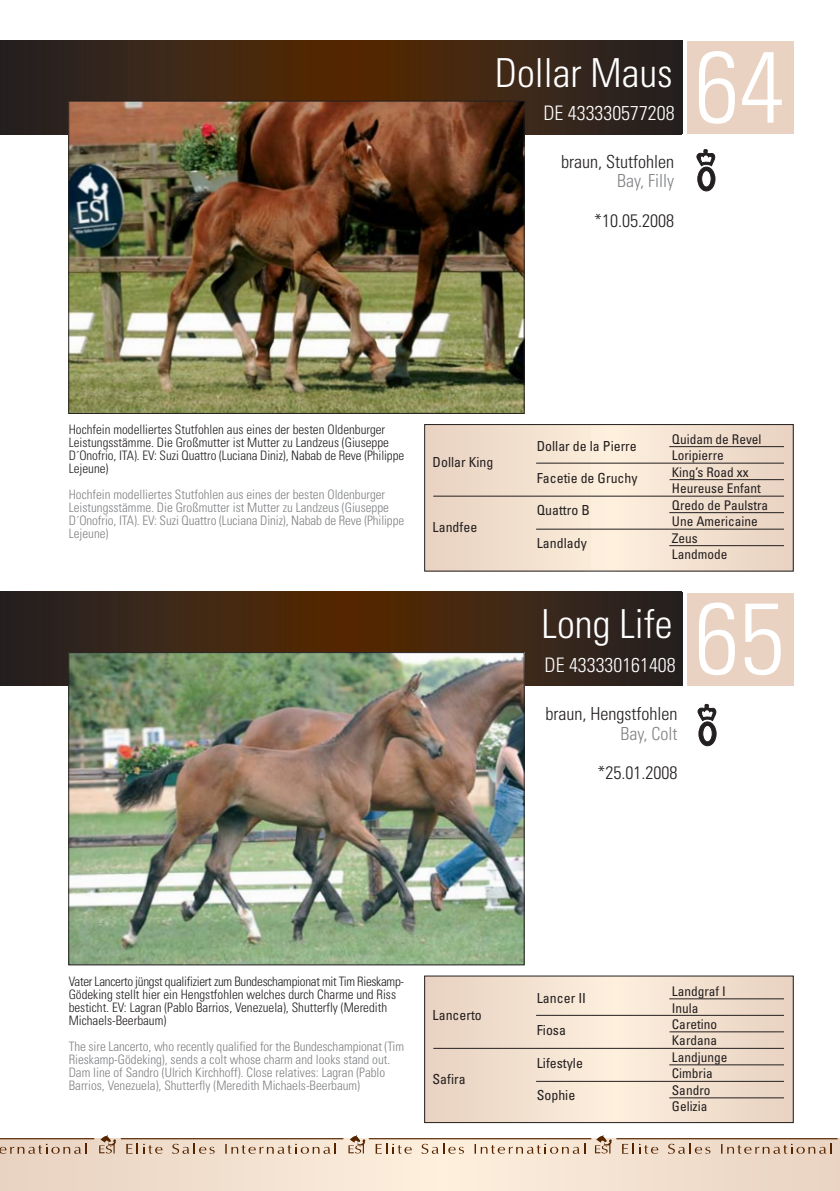
<style>
.page{position:relative;width:840px;height:1191px;background:#fff}
.page>*{position:absolute;margin:0;border:0;box-sizing:border-box;transform-origin:0 0}
.t1{font:300 condensed 101px "Univers";color:#fff}
.t2{font:300 condensed 40px "Univers";color:#fff}
.t3{font:300 condensed 20px "Univers";color:#fff}
.t4{font:300 condensed 18px/19.8px "Univers";color:#231f20;text-align:right}
.t5{font:condensed 13.8px "Univers";color:#231f20}
.t6{font:condensed 13.4px/16.4px "Univers";color:#231f20}
.t7{font:300 condensed 13px/13px "Univers";color:#808285}
.t8{font:300 condensed 13px/13px "Univers";color:#231f20}
.s1{color:#808285}
</style>
<div class="page">
<div style="left:0;top:1138px;width:440px;height:52px;background:linear-gradient(to right,#e7d1c0,#fdefdd)"></div>
<div style="left:439px;top:1138px;width:400px;height:52px;background:linear-gradient(to right,#fef0de,#e8d2c1)"></div>
<svg style="left:0;top:1143px;width:87px;height:11px"></svg>
<svg style="left:99px;top:1135px;width:17px;height:18px"></svg>
<svg style="left:171px;top:1143px;width:44px;height:11px"></svg>
<svg style="left:126px;top:1143px;width:36px;height:11px"></svg>
<svg style="left:225px;top:1143px;width:111px;height:11px"></svg>
<svg style="left:348px;top:1135px;width:17px;height:18px"></svg>
<svg style="left:420px;top:1143px;width:44px;height:11px"></svg>
<svg style="left:375px;top:1143px;width:36px;height:11px"></svg>
<svg style="left:474px;top:1143px;width:111px;height:11px"></svg>
<svg style="left:594px;top:1135px;width:17px;height:18px"></svg>
<svg style="left:666px;top:1143px;width:44px;height:11px"></svg>
<svg style="left:621px;top:1143px;width:37px;height:11px"></svg>
<svg style="left:720px;top:1143px;width:111px;height:11px"></svg>
<hr style="left:0;top:1138px;width:94px;height:1px;background:#552500">
<hr style="left:121px;top:1138px;width:222px;height:1px;background:#552500">
<hr style="left:368px;top:1138px;width:223px;height:1px;background:#552500">
<hr style="left:616px;top:1138px;width:221px;height:1px;background:#552500">
<div style="left:0;top:40px;width:230px;height:94px;background:linear-gradient(to right,#231f21,#462b15)"></div>
<div style="left:230px;top:40px;width:119px;height:94px;background:#4d2705"></div>
<div style="left:348px;top:40px;width:249px;height:94px;background:linear-gradient(to right,#552700,#332822)"></div>
<div style="left:597px;top:40px;width:84px;height:94px;background:#2a211e"></div>
<hr style="left:681px;top:40px;width:1px;height:94px;background:#231f20">
<div style="left:0;top:592px;width:323px;height:93px;background:linear-gradient(to right,#242125,#532b06)"></div>
<div style="left:323px;top:592px;width:26px;height:93px;background:#532600"></div>
<div style="left:348px;top:592px;width:333px;height:93px;background:linear-gradient(to right,#572a01,#252326)"></div>
<hr style="left:681px;top:592px;width:1px;height:93px;background:#231f20">
<img style="left:70px;top:103px;width:452px;height:309px">
<div style="left:68px;top:101px;width:456px;height:313px;border:1px solid #231f20"></div>
<img style="left:70px;top:654px;width:452px;height:309px">
<div style="left:68px;top:652px;width:456px;height:313px;border:1px solid #231f20"></div>
<div style="left:686px;top:42px;width:106px;height:92px;background:#e9d2c1"></div>
<hr style="left:792px;top:42px;width:1px;height:92px;background:#e9d2c1">
<div style="left:686px;top:593px;width:106px;height:92px;background:#e9d2c1"></div>
<hr style="left:792px;top:593px;width:1px;height:92px;background:#e9d2c1">
<div style="left:424px;top:424px;width:160px;height:147px;background:#f0ddcb"></div>
<div style="left:584px;top:424px;width:7px;height:147px;background:#faebd9"></div>
<div style="left:591px;top:424px;width:7px;height:147px;background:#fdeedc"></div>
<div style="left:598px;top:424px;width:8px;height:147px;background:#fdefdd"></div>
<div style="left:606px;top:424px;width:7px;height:147px;background:#fff0de"></div>
<svg style="left:612px;top:426px;width:179px;height:143px;background:#f0decd"></svg>
<div style="left:424px;top:424px;width:369px;height:147px;border:1px solid #231f20"></div>
<div style="left:424px;top:976px;width:189px;height:146px;background:linear-gradient(to right,#e8d1c0,#fceedc)"></div>
<svg style="left:612px;top:977px;width:179px;height:144px;background:#f0decd"></svg>
<div style="left:424px;top:975px;width:369px;height:148px;border:1px solid #231f20"></div>
<hr style="left:669px;top:446px;width:114px;height:1px;background:#231f20">
<hr style="left:536px;top:463px;width:247px;height:1px;background:#231f20">
<hr style="left:669px;top:479px;width:114px;height:1px;background:#231f20">
<hr style="left:433px;top:496px;width:350px;height:1px;background:#231f20">
<hr style="left:669px;top:512px;width:114px;height:1px;background:#231f20">
<hr style="left:536px;top:529px;width:247px;height:1px;background:#231f20">
<hr style="left:669px;top:545px;width:114px;height:1px;background:#231f20">
<hr style="left:669px;top:998px;width:114px;height:1px;background:#231f20">
<hr style="left:536px;top:1015px;width:247px;height:1px;background:#231f20">
<hr style="left:669px;top:1031px;width:114px;height:1px;background:#231f20">
<hr style="left:433px;top:1048px;width:350px;height:1px;background:#231f20">
<hr style="left:669px;top:1064px;width:114px;height:1px;background:#231f20">
<hr style="left:536px;top:1081px;width:247px;height:1px;background:#231f20">
<hr style="left:669px;top:1097px;width:114px;height:1px;background:#231f20">
<svg style="left:696px;top:149px;width:18px;height:42px"></svg>
<svg style="left:697px;top:704px;width:18px;height:42px"></svg>
<p class="t2" style="left:494px;top:58px;width:179px">Dollar Maus</p>
<p class="t3" style="left:543px;top:106px;width:132px">DE 433330577208</p>
<p class="t4" style="left:561px;top:153px;width:114px">braun, Stutfohlen<br><span class="s1">Bay, Filly</span></p>
<p class="t4" style="left:594px;top:213px;width:81px">*10.05.2008</p>
<p class="t1" style="left:694px;top:50px;width:91px">64</p>
<p class="t8" style="left:69px;top:424px;width:337px">Hochfein modelliertes Stutfohlen aus eines der besten Oldenburger Leistungsstämme. Die Großmutter ist Mutter zu Landzeus (Giuseppe D´Onofrio, ITA). EV: Suzi Quattro (Luciana Diniz), Nabab de Reve (Philippe Lejeune)</p>
<p class="t7" style="left:69px;top:489px;width:337px">Hochfein modelliertes Stutfohlen aus eines der besten Oldenburger Leistungsstämme. Die Großmutter ist Mutter zu Landzeus (Giuseppe D´Onofrio, ITA). EV: Suzi Quattro (Luciana Diniz), Nabab de Reve (Philippe Lejeune)</p>
<p class="t5" style="left:432px;top:457px;width:62px">Dollar King</p>
<p class="t5" style="left:432px;top:522px;width:46px">Landfee</p>
<p class="t5" style="left:536px;top:441px;width:101px">Dollar de la Pierre</p>
<p class="t5" style="left:536px;top:473px;width:102px">Facetie de Gruchy</p>
<p class="t5" style="left:536px;top:505px;width:55px">Quattro B</p>
<p class="t5" style="left:536px;top:538px;width:51px">Landlady</p>
<p class="t6" style="left:671px;top:432px;width:98px">Quidam de Revel<br>Loripierre<br>King’s Road xx<br>Heureuse Enfant<br>Qredo de Paulstra<br>Une Americaine<br>Zeus<br>Landmode</p>
<p class="t2" style="left:541px;top:609px;width:133px">Long Life</p>
<p class="t3" style="left:544px;top:657px;width:132px">DE 433330161408</p>
<p class="t4" style="left:545px;top:705px;width:133px">braun, Hengstfohlen<br><span class="s1">Bay, Colt</span></p>
<p class="t4" style="left:597px;top:765px;width:81px">*25.01.2008</p>
<p class="t1" style="left:694px;top:601px;width:91px">65</p>
<p class="t8" style="left:69px;top:976px;width:337px">Vater Lancerto jüngst qualifiziert zum Bundeschampionat mit Tim Rieskamp-Gödeking stellt hier ein Hengstfohlen welches durch Charme und Riss besticht. EV: Lagran (Pablo Barrios, Venezuela), Shutterfly (Meredith Michaels-Beerbaum)</p>
<p class="t7" style="left:69px;top:1041px;width:336px">The sire Lancerto, who recently qualified for the Bundeschampionat (Tim Rieskamp-Gödeking), sends a colt whose charm and looks stand out.<br>Dam line of Sandro (Ulrich Kirchhoff). Close relatives: Lagran (Pablo Barrios, Venezuela), Shutterfly (Meredith Michaels-Beerbaum)</p>
<p class="t5" style="left:432px;top:1009px;width:51px">Lancerto</p>
<p class="t5" style="left:432px;top:1074px;width:35px">Safira</p>
<p class="t5" style="left:536px;top:993px;width:51px">Lancer II</p>
<p class="t5" style="left:536px;top:1025px;width:31px">Fiosa</p>
<p class="t5" style="left:536px;top:1057px;width:48px">Lifestyle</p>
<p class="t5" style="left:536px;top:1090px;width:40px">Sophie</p>
<p class="t6" style="left:671px;top:984px;width:57px">Landgraf I<br>Inula<br>Caretino<br>Kardana<br>Landjunge<br>Cimbria<br>Sandro<br>Gelizia</p>
</div>
